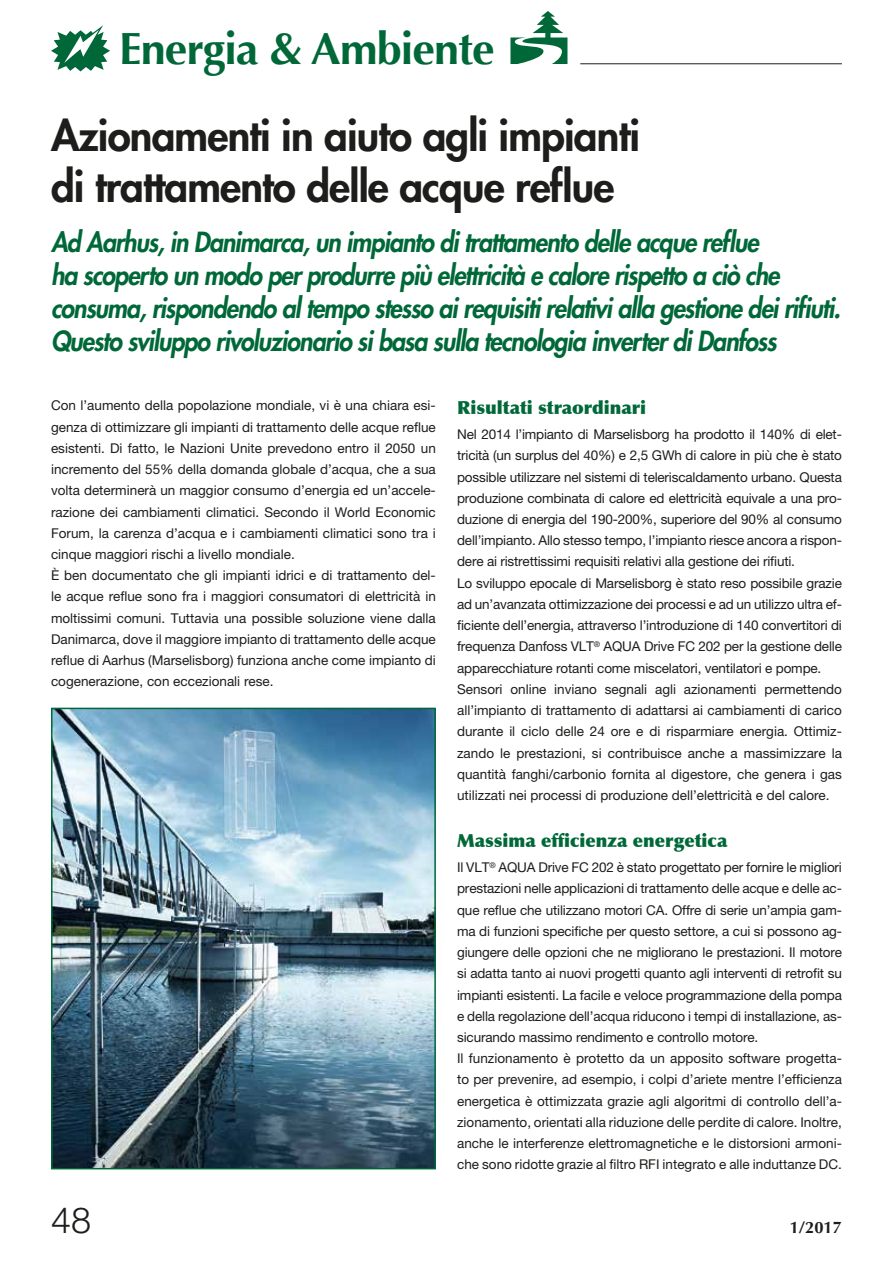
<style>
.page{position:relative;width:893px;height:1263px;background:#fff}
.page>*{position:absolute;margin:0;border:0;box-sizing:border-box;transform-origin:0 0}
.t1{font:700 45px "Optima";letter-spacing:-.02em;color:#006838}
.t2{font:800 42px/51px "Futura";letter-spacing:-.02em;color:#1d1d1b}
.t3{font:300 36px "Helvetica Neue";color:#1d1d1b}
.t4{font:italic 800 27px/33px "Futura";letter-spacing:-.04em;color:#006838;scale:.92 1}
.t5{font:900 18px "Optima";color:#006838}
.t6{font:700 16.5px "Optima";color:#1d1d1b}
.t7{font:13.5px/21.3px "Helvetica Neue";color:#1d1d1b}
</style>
<div class="page">
<hr style="left:580px;top:64px;width:262px;height:1px;background:#1d1d1b">
<svg style="left:51px;top:25px;width:59px;height:46px"></svg>
<svg style="left:510px;top:11px;width:57px;height:53px"></svg>
<img style="left:54px;top:711px;width:379px;height:455px">
<div style="left:51px;top:708px;width:385px;height:461px;border:2px solid #006838"></div>
<h1 class="t1" style="left:119px;top:22px;width:377px">Energia &amp; Ambiente</h1>
<h2 class="t2" style="left:51px;top:109px;width:590px">Azionamenti in aiuto agli impianti di trattamento delle acque reflue</h2>
<p class="t4" style="left:51px;top:225px;width:860px">Ad Aarhus, in Danimarca, un impianto di trattamento delle acque reflue<br>ha scoperto un modo per produrre più elettricità e calore rispetto a ciò che consuma, rispondendo al tempo stesso ai requisiti relativi alla gestione dei rifiuti.<br>Questo sviluppo rivoluzionario si basa sulla tecnologia inverter di Danfoss</p>
<p class="t7" style="left:51px;top:395px;width:386px">Con l’aumento della popolazione mondiale, vi è una chiara esi&shy;genza di ottimizzare gli impianti di trattamento delle acque reflue esistenti. Di fatto, le Nazioni Unite prevedono entro il 2050 un incremento del 55% della domanda globale d’acqua, che a sua volta determinerà un maggior consumo d’energia ed un’accele&shy;razione dei cambiamenti climatici. Secondo il World Economic Forum, la carenza d’acqua e i cambiamenti climatici sono tra i cinque maggiori rischi a livello mondiale.<br>È ben documentato che gli impianti idrici e di trattamento del&shy;le acque reflue sono fra i maggiori consumatori di elettricità in moltissimi comuni. Tuttavia una possible soluzione viene dalla Danimarca, dove il maggiore impianto di trattamento delle acque reflue di Aarhus (Marselisborg) funziona anche come impianto di cogenerazione, con eccezionali rese.</p>
<h3 class="t5" style="left:457px;top:396px;width:190px">Risultati straordinari</h3>
<p class="t7" style="left:457px;top:423px;width:386px">Nel 2014 l’impianto di Marselisborg ha prodotto il 140% di elet&shy;tricità (un surplus del 40%) e 2,5 GWh di calore in più che è stato possible utilizzare nel sistemi di teleriscaldamento urbano. Questa produzione combinata di calore ed elettricità equivale a una pro&shy;duzione di energia del 190-200%, superiore del 90% al consumo dell’impianto. Allo stesso tempo, l’impianto riesce ancora a rispon&shy;dere ai ristrettissimi requisiti relativi alla gestione dei rifiuti.<br>Lo sviluppo epocale di Marselisborg è stato reso possibile grazie ad un’avanzata ottimizzazione dei processi e ad un utilizzo ultra ef&shy;ficiente dell’energia, attraverso l’introduzione di 140 convertitori di frequenza Danfoss VLT<sup>®</sup> AQUA Drive FC 202 per la gestione delle apparecchiature rotanti come miscelatori, ventilatori e pompe.<br>Sensori online inviano segnali agli azionamenti permettendo all’impianto di trattamento di adattarsi ai cambiamenti di carico durante il ciclo delle 24 ore e di risparmiare energia. Ottimiz&shy;zando le prestazioni, si contribuisce anche a massimizzare la quantità fanghi/carbonio fornita al digestore, che genera i gas utilizzati nei processi di produzione dell’elettricità e del calore.</p>
<h3 class="t5" style="left:457px;top:829px;width:272px">Massima efficienza energetica</h3>
<p class="t7" style="left:457px;top:856px;width:386px">Il VLT<sup>®</sup> AQUA Drive FC 202 è stato progettato per fornire le migliori prestazioni nelle applicazioni di trattamento delle acque e delle ac&shy;que reflue che utilizzano motori CA. Offre di serie un’ampia gam&shy;ma di funzioni specifiche per questo settore, a cui si possono ag&shy;giungere delle opzioni che ne migliorano le prestazioni. Il motore si adatta tanto ai nuovi progetti quanto agli interventi di retrofit su impianti esistenti. La facile e veloce programmazione della pompa e della regolazione dell’acqua riducono i tempi di installazione, as&shy;sicurando massimo rendimento e controllo motore.<br>Il funzionamento è protetto da un apposito software progetta&shy;to per prevenire, ad esempio, i colpi d’ariete mentre l’efficienza energetica è ottimizzata grazie agli algoritmi di controllo dell’a&shy;zionamento, orientati alla riduzione delle perdite di calore. Inoltre, anche le interferenze elettromagnetiche e le distorsioni armoni&shy;che sono ridotte grazie al filtro RFI integrato e alle induttanze DC.</p>
<h3 class="t3" style="left:51px;top:1198px;width:42px">48</h3>
<p class="t6" style="left:790px;top:1218px;width:54px">1/2017</p>
</div>
